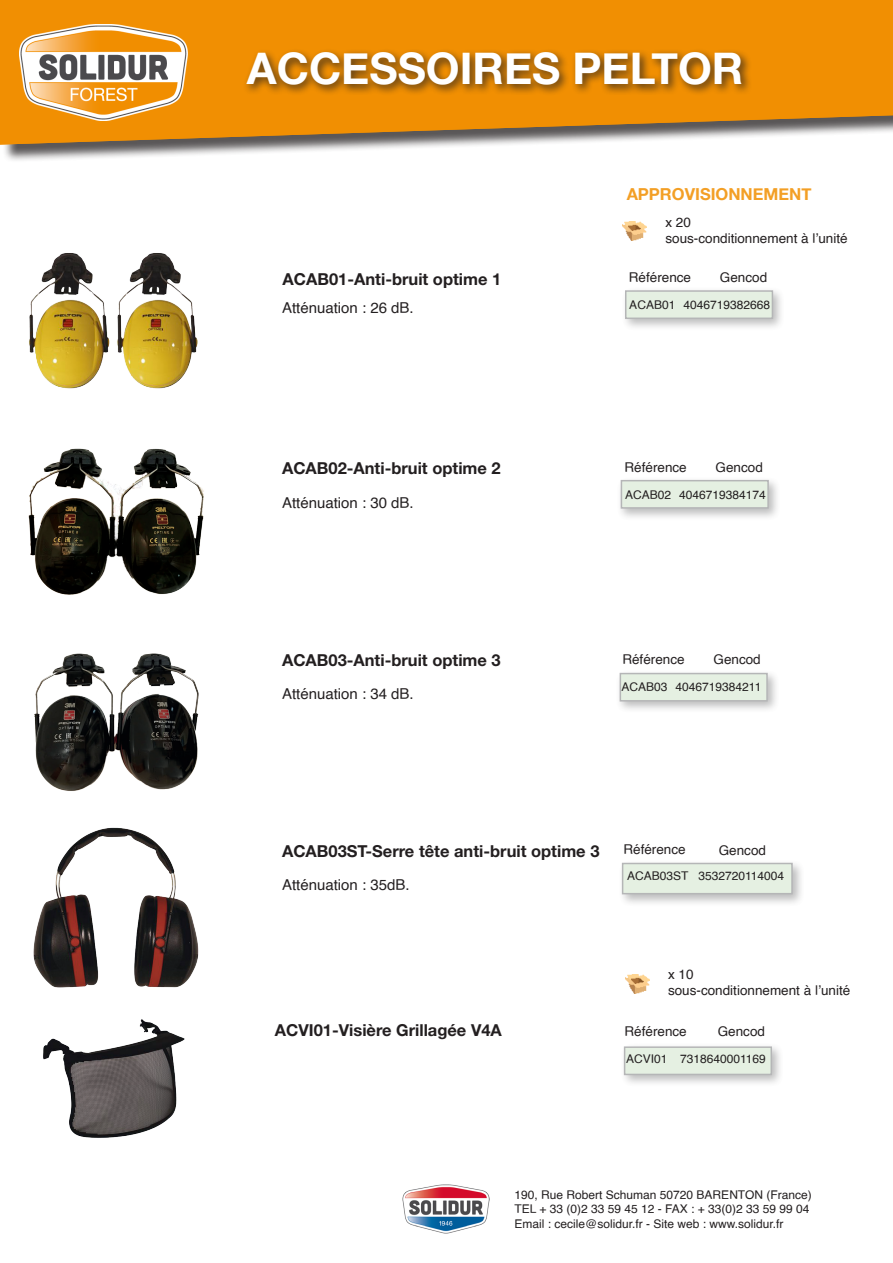
<style>
.page{position:relative;width:893px;height:1263px;background:#fff}
.page>*{position:absolute;margin:0;border:0;box-sizing:border-box;transform-origin:0 0}
.t1{font:700 43.5px "Helvetica Neue";color:#fff}
.t2{font:700 16.5px "Helvetica Neue LT Std";color:#231f20}
.t3{font:700 16.5px "Helvetica Neue";color:#f39f25}
.t4{font:15px "Helvetica";color:#231f20}
.t5{font:13.5px "Helvetica";color:#231f20}
.t6{font:12px/14.4px "Helvetica";color:#231f20}
</style>
<div class="page">
<div style="left:2px;top:2px;width:891px;height:161px;background:#231f20;opacity:.75"></div>
<img style="left:403px;top:1184px;width:86px;height:49px">
<svg style="left:0;top:0;width:893px;height:145px;fill:#f18f02"></svg>
<img style="left:19px;top:24px;width:169px;height:96px">
<div style="left:243px;top:48px;width:509px;height:48px;background:#231f20;opacity:.75"></div>
<img style="left:29px;top:253px;width:169px;height:136px">
<img style="left:28px;top:448px;width:176px;height:147px">
<img style="left:34px;top:653px;width:165px;height:138px">
<img style="left:33px;top:827px;width:166px;height:161px">
<div style="left:620px;top:1042px;width:165px;height:46px;background:#4b4c4d;opacity:.75"></div>
<div style="left:624px;top:1046px;width:148px;height:29px;background:linear-gradient(to right,#e6f1e3,#e4efe1)"></div>
<div style="left:618px;top:859px;width:187px;height:48px;background:#4b4c4d;opacity:.75"></div>
<div style="left:622px;top:863px;width:171px;height:31px;background:#e5f0e2"></div>
<div style="left:616px;top:669px;width:164px;height:45px;background:#4b4c4d;opacity:.75"></div>
<div style="left:620px;top:673px;width:148px;height:28px;background:#e5f0e2"></div>
<div style="left:617px;top:476px;width:164px;height:45px;background:#4b4c4d;opacity:.75"></div>
<div style="left:621px;top:480px;width:148px;height:29px;background:linear-gradient(to right,#e6f1e3,#e3eee0)"></div>
<img style="left:622px;top:222px;width:25px;height:19px">
<img style="left:43px;top:1019px;width:142px;height:119px">
<div style="left:621px;top:286px;width:165px;height:46px;background:#4b4c4d;opacity:.75"></div>
<div style="left:625px;top:290px;width:148px;height:29px;background:linear-gradient(to right,#e5f1e2,#e4efe1)"></div>
<img style="left:625px;top:974px;width:24px;height:19px">
<p class="t1" style="left:247px;top:42px;width:498px">ACCESSOIRES PELTOR</p>
<p class="t2" style="left:283px;top:269px;width:220px">ACAB01-Anti-bruit optime 1</p>
<p class="t4" style="left:282px;top:296px;width:133px">Atténuation : 26 dB.</p>
<p class="t3" style="left:627px;top:184px;width:186px">APPROVISIONNEMENT</p>
<p class="t5" style="left:665px;top:211px;width:27px">x 20</p>
<p class="t5" style="left:665px;top:228px;width:184px">sous-conditionnement à l’unité</p>
<p class="t5" style="left:629px;top:267px;width:64px">Référence</p>
<p class="t5" style="left:720px;top:267px;width:49px">Gencod</p>
<p class="t6" style="left:629px;top:298px;width:142px">ACAB01 4046719382668</p>
<p class="t2" style="left:282px;top:458px;width:220px">ACAB02-Anti-bruit optime 2</p>
<p class="t4" style="left:282px;top:491px;width:133px">Atténuation : 30 dB.</p>
<p class="t5" style="left:624px;top:457px;width:64px">Référence</p>
<p class="t5" style="left:716px;top:457px;width:49px">Gencod</p>
<p class="t6" style="left:625px;top:487px;width:142px">ACAB02 4046719384174</p>
<p class="t2" style="left:282px;top:650px;width:220px">ACAB03-Anti-bruit optime 3</p>
<p class="t4" style="left:282px;top:683px;width:133px">Atténuation : 34 dB.</p>
<p class="t5" style="left:622px;top:649px;width:64px">Référence</p>
<p class="t5" style="left:713px;top:649px;width:49px">Gencod</p>
<p class="t6" style="left:621px;top:680px;width:141px">ACAB03 4046719384211</p>
<p class="t2" style="left:282px;top:841px;width:319px">ACAB03ST-Serre tête anti-bruit optime 3</p>
<p class="t4" style="left:282px;top:873px;width:129px">Atténuation : 35dB.</p>
<p class="t5" style="left:623px;top:839px;width:64px">Référence</p>
<p class="t5" style="left:719px;top:839px;width:49px">Gencod</p>
<p class="t6" style="left:627px;top:869px;width:159px">ACAB03ST 3532720114004</p>
<p class="t2" style="left:275px;top:1020px;width:228px">ACVI01-Visière Grillagée V4A</p>
<p class="t5" style="left:668px;top:964px;width:27px">x 10</p>
<p class="t5" style="left:668px;top:980px;width:184px">sous-conditionnement à l’unité</p>
<p class="t5" style="left:624px;top:1021px;width:64px">Référence</p>
<p class="t5" style="left:718px;top:1021px;width:49px">Gencod</p>
<p class="t6" style="left:626px;top:1052px;width:141px">ACVI01 7318640001169</p>
<p class="t6" style="left:514px;top:1188px;width:299px">190, Rue Robert Schuman 50720 BARENTON (France)<br>TEL + 33 (0)2 33 59 45 12 - FAX : + 33(0)2 33 59 99 04<br>Email : cecile@solidur.fr - Site web : www.solidur.fr</p>
</div>
